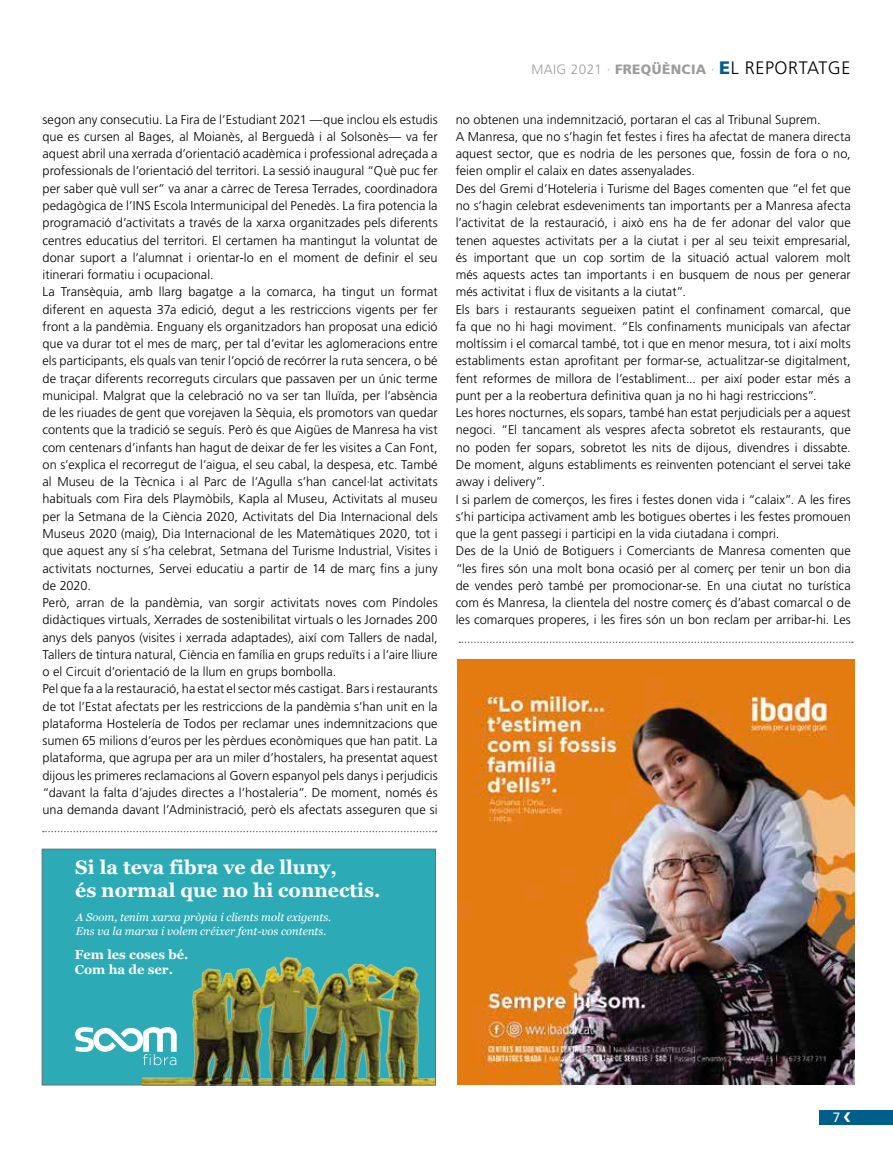
<style>
.page{position:relative;width:893px;height:1149px;background:#fff}
.page>*{position:absolute;margin:0;border:0;box-sizing:border-box;transform-origin:0 0}
.t1{font:700 19.5px/23.4px "Georgia";color:#fff}
.t2{font:300 18px "Frutiger CE";letter-spacing:.03em;color:#000}
.t3{font:13.5px "Frutiger CE";color:#fff}
.t4{font:700 12.9px/15.6px "Georgia";color:#fff}
.t5{font:300 12.75px/17.2px "Frutiger";letter-spacing:.005em;color:#000}
.t6{font:italic 11.25px/13.5px "Georgia";color:#fff}
.s1{font-size:13.5px;color:#9c9c9c}
.s2{font-weight:900;font-size:13.5px;color:#9c9c9c}
.s3{font-weight:900;color:#005e8a}
</style>
<div class="page">
<div style="left:820px;top:1109px;width:73px;height:15px;background:#005e8a"></div>
<svg style="left:459px;top:641px;width:394px;height:2px"></svg>
<svg style="left:43px;top:830px;width:393px;height:2px"></svg>
<img style="left:457px;top:659px;width:397px;height:425px">
<div style="left:42px;top:848px;width:393px;height:236px;background:#2cabb7"></div>
<svg style="left:75px;top:1027px;width:68px;height:25px"></svg>
<img style="left:143px;top:957px;width:291px;height:125px">
<div style="left:42px;top:848px;width:394px;height:236px;border:1px solid #6e6e6e"></div>
<h2 class="t2" style="left:531px;top:57px;width:321px"><span class="s1">MAIG 2021 ·</span> <span class="s2">FREQÜÈNCIA</span> <span class="s1">·</span> <span class="s3">E</span>L REPORTATGE</h2>
<p class="t5" style="left:43px;top:110px;width:397px">segon any consecutiu. La Fira de l’Estudiant 2021 —que inclou els estudis que es cursen al Bages, al Moianès, al Berguedà i al Solsonès— va fer aquest abril una xerrada d’orientació acadèmica i professional adreçada a professionals de l’orientació del territori. La sessió inaugural “Què puc fer per saber què vull ser” va anar a càrrec de Teresa Terrades, coordinadora pedagògica de l’INS Escola Intermunicipal del Penedès. La fira potencia la programació d’activitats a través de la xarxa organitzades pels diferents centres educatius del territori. El certamen ha mantingut la voluntat de donar suport a l’alumnat i orientar-lo en el moment de definir el seu itinerari formatiu i ocupacional.<br>La Transèquia, amb llarg bagatge a la comarca, ha tingut un format diferent en aquesta 37a edició, degut a les restriccions vigents per fer front a la pandèmia. Enguany els organitzadors han proposat una edició que va durar tot el mes de març, per tal d’evitar les aglomeracions entre els participants, els quals van tenir l’opció de recórrer la ruta sencera, o bé de traçar diferents recorreguts circulars que passaven per un únic terme municipal. Malgrat que la celebració no va ser tan lluïda, per l’absència de les riuades de gent que vorejaven la Sèquia, els promotors van quedar contents que la tradició se seguís. Però és que Aigües de Manresa ha vist com centenars d’infants han hagut de deixar de fer les visites a Can Font, on s’explica el recorregut de l’aigua, el seu cabal, la despesa, etc. També al Museu de la Tècnica i al Parc de l’Agulla s’han cancel·lat activitats habituals com Fira dels Playmòbils, Kapla al Museu, Activitats al museu per la Setmana de la Ciència 2020, Activitats del Dia Internacional dels Museus 2020 (maig), Dia Internacional de les Matemàtiques 2020, tot i que aquest any sí s’ha celebrat, Setmana del Turisme Industrial, Visites i activitats nocturnes, Servei educatiu a partir de 14 de març fins a juny de 2020.<br>Però, arran de la pandèmia, van sorgir activitats noves com Píndoles didàctiques virtuals, Xerrades de sostenibilitat virtuals o les Jornades 200 anys dels panyos (visites i xerrada adaptades), així com Tallers de nadal, Tallers de tintura natural, Ciència en família en grups reduïts i a l’aire lliure o el Circuit d’orientació de la llum en grups bombolla.<br>Pel que fa a la restauració, ha estat el sector més castigat. Bars i restaurants de tot l’Estat afectats per les restriccions de la pandèmia s’han unit en la plataforma Hostelería de Todos per reclamar unes indemnitzacions que sumen 65 milions d’euros per les pèrdues econòmiques que han patit. La plataforma, que agrupa per ara un miler d’hostalers, ha presentat aquest dijous les primeres reclamacions al Govern espanyol pels danys i perjudicis “davant la falta d’ajudes directes a l’hostaleria”. De moment, només és una demanda davant l’Administració, però els afectats asseguren que si</p>
<p class="t5" style="left:456px;top:111px;width:397px">no obtenen una indemnització, portaran el cas al Tribunal Suprem.<br>A Manresa, que no s’hagin fet festes i fires ha afectat de manera directa aquest sector, que es nodria de les persones que, fossin de fora o no, feien omplir el calaix en dates assenyalades.<br>Des del Gremi d’Hoteleria i Turisme del Bages comenten que “el fet que no s’hagin celebrat esdeveniments tan importants per a Manresa afecta l’activitat de la restauració, i això ens ha de fer adonar del valor que tenen aquestes activitats per a la ciutat i per al seu teixit empresarial, és important que un cop sortim de la situació actual valorem molt més aquests actes tan importants i en busquem de nous per generar més activitat i flux de visitants a la ciutat”.<br>Els bars i restaurants segueixen patint el confinament comarcal, que fa que no hi hagi moviment. “Els confinaments municipals van afectar moltíssim i el comarcal també, tot i que en menor mesura, tot i així molts establiments estan aprofitant per formar-se, actualitzar-se digitalment, fent reformes de millora de l’establiment... per així poder estar més a punt per a la reobertura definitiva quan ja no hi hagi restriccions”.<br>Les hores nocturnes, els sopars, també han estat perjudicials per a aquest negoci. “El tancament als vespres afecta sobretot els restaurants, que no poden fer sopars, sobretot les nits de dijous, divendres i dissabte.<br>De moment, alguns establiments es reinventen potenciant el servei take away i delivery”.<br>I si parlem de comerços, les fires i festes donen vida i “calaix”. A les fires s’hi participa activament amb les botigues obertes i les festes promouen que la gent passegi i participi en la vida ciutadana i compri.<br>Des de la Unió de Botiguers i Comerciants de Manresa comenten que “les fires són una molt bona ocasió per al comerç per tenir un bon dia de vendes però també per promocionar-se. En una ciutat no turística com és Manresa, la clientela del nostre comerç és d’abast comarcal o de les comarques properes, i les fires són un bon reclam per arribar-hi. Les</p>
<h1 class="t1" style="left:75px;top:855px;width:307px">Si la teva fibra ve de lluny,<br>és normal que no hi connectis.</h1>
<p class="t6" style="left:76px;top:910px;width:257px">A Soom, tenim xarxa pròpia i clients molt exigents.<br>Ens va la marxa i volem créixer fent-vos contents.</p>
<p class="t4" style="left:75px;top:946px;width:115px">Fem les coses bé.<br>Com ha de ser.</p>
<p class="t3" style="left:833px;top:1109px;width:9px">7</p>
</div>
